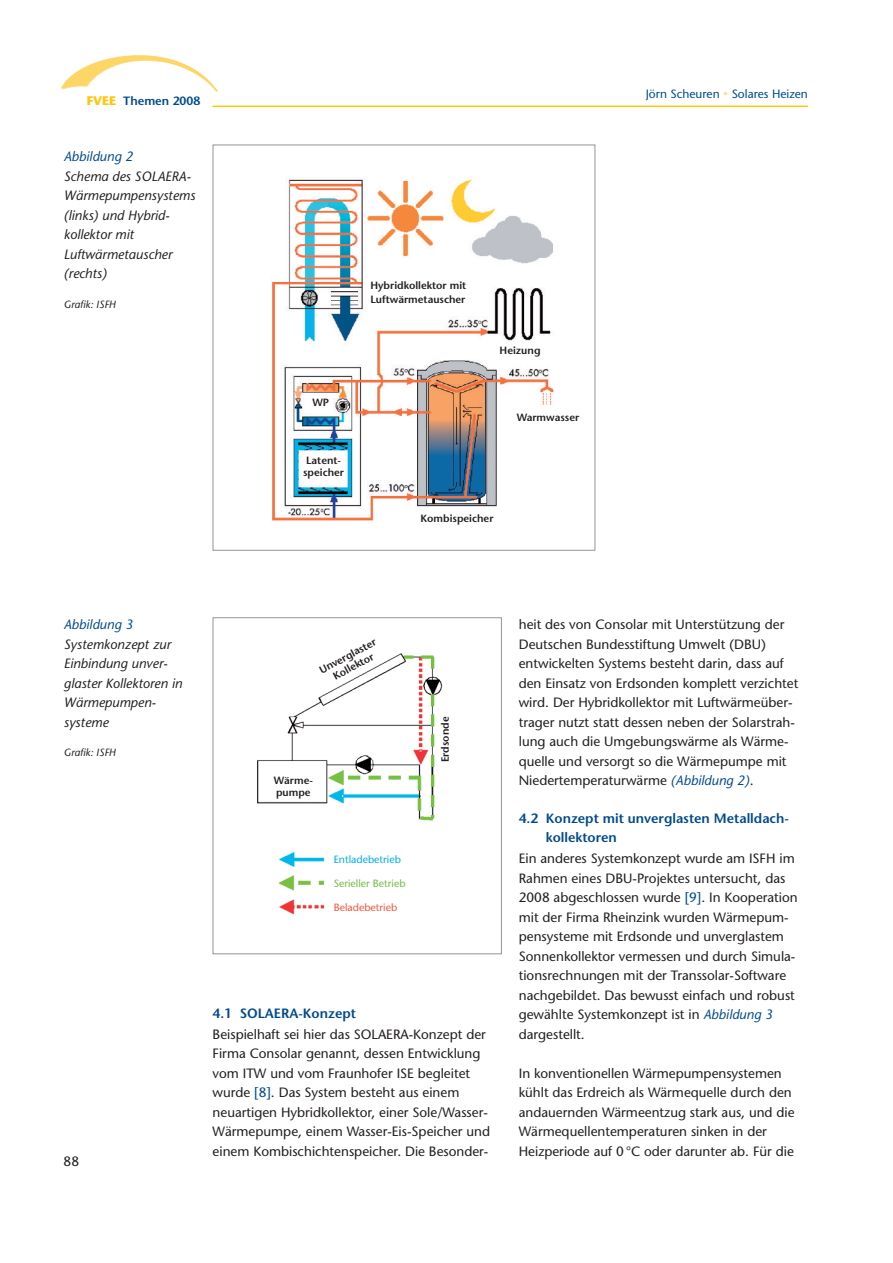
<style>
.page{position:relative;width:893px;height:1263px;background:#fff}
.page>*{position:absolute;margin:0;border:0;box-sizing:border-box;transform-origin:0 0}
.t1{font:13.5px/19.5px "Stone Sans";color:#231f20}
.t2{font:italic 13.5px/19.5px "Stone Sans";color:#231f20}
.t3{font:600 13.5px/19.5px "Stone Sans";color:#004a8b}
.t4{font:12px "Stone Sans";color:#004a8b}
.t5{font:600 12px "Stone Sans";color:#004a8b}
.t6{font:600 10.5px/12px "Stone Sans";color:#231f20}
.t7{font:italic 10.5px "Stone Sans";color:#231f20}
.t8{font:10.5px "Stone Sans";color:#71bf44}
.t9{font:10.5px "Stone Sans";color:#00aeef}
.t10{font:10.5px "Stone Sans";color:#f0593e}
.s1{font-weight:700;font-size:12.45px;color:#fec70c}
.s2{color:#004a8b}
.s3{font-size:9.75px;color:#ffe092}
.s4{font-weight:600;color:#004a8b}
.s5{font-style:italic;color:#004a8b}
</style>
<div class="page">
<hr style="left:213px;top:106px;width:595px;height:1px;background:#fec70c">
<img style="left:61px;top:55px;width:157px;height:37px">
<img style="left:272px;top:177px;width:282px;height:344px">
<div style="left:213px;top:145px;width:382px;height:406px;border:1px solid #939598"></div>
<img style="left:257px;top:653px;width:186px;height:262px">
<div style="left:213px;top:617px;width:289px;height:337px;border:1px solid #939598"></div>
<p class="t5" style="left:87px;top:97px;width:115px"><span class="s1">FVEE</span> Themen 2008</p>
<p class="t2" style="left:64px;top:148px;width:133px"><span class="s2">Abbildung 2<br></span>Schema des SOLAERA-<br>Wärmepumpensystems (links) und Hybrid&shy;kollektor mit<br>Luftwärmetauscher (rechts)</p>
<p class="t7" style="left:64px;top:300px;width:54px">Grafik: ISFH</p>
<p class="t4" style="left:646px;top:89px;width:164px">Jörn Scheuren <span class="s3">•</span> Solares Heizen</p>
<p class="t6" style="left:313px;top:397px;width:18px">WP</p>
<p class="t6" style="left:303px;top:455px;width:42px">Latent&shy;speicher</p>
<p class="t6" style="left:370px;top:280px;width:97px;line-height:13.5px">Hybridkollektor mit<br>Luftwärmetauscher</p>
<p class="t6" style="left:500px;top:346px;width:42px">Heizung</p>
<p class="t6" style="left:517px;top:412px;width:64px">Warmwasser</p>
<p class="t6" style="left:420px;top:514px;width:75px">Kombispeicher</p>
<p class="t2" style="left:64px;top:616px;width:120px"><span class="s2">Abbildung 3<br></span>Systemkonzept zur<br>Einbindung unver&shy;glaster Kollektoren in<br>Wärmepumpen&shy;systeme</p>
<p class="t7" style="left:64px;top:748px;width:54px">Grafik: ISFH</p>
<p class="t1" style="left:64px;top:1152px;width:17px">88</p>
<p class="t6" style="left:318px;top:666px;width:64px;text-align:center;rotate:-28deg">Unverglaster<br>Kollektor</p>
<p class="t6" style="left:274px;top:775px;width:41px">Wärme&shy;pumpe</p>
<p class="t9" style="left:334px;top:855px;width:69px">Entladebetrieb</p>
<p class="t8" style="left:334px;top:879px;width:73px">Serieller Betrieb</p>
<p class="t10" style="left:334px;top:903px;width:65px">Beladebetrieb</p>
<p class="t6" style="left:440px;top:762px;width:48px;rotate:-90deg">Erdsonde</p>
<p class="t1" style="left:213px;top:1004px;width:275px;line-height:21px"><span class="s4">4.1 SOLAERA-Konzept<br></span>Beispielhaft sei hier das SOLAERA-Konzept der</p>
<p class="t1" style="left:213px;top:1045px;width:279px">Firma Consolar genannt, dessen Entwicklung vom ITW und vom Fraunhofer ISE begleitet wurde <span class="s2">[8]</span>. Das System besteht aus einem neuartigen Hybridkollektor, einer Sole/Wasser-Wärmepumpe, einem Wasser-Eis-Speicher und einem Kombischichtenspeicher. Die Besonder-</p>
<p class="t1" style="left:519px;top:616px;width:281px">heit des von Consolar mit Unterstützung der Deutschen Bundesstiftung Umwelt (DBU) entwickelten Systems besteht darin, dass auf den Einsatz von Erdsonden komplett verzichtet wird. Der Hybridkollektor mit Luftwärmeüber&shy;trager nutzt statt dessen neben der Solarstrah&shy;lung auch die Umgebungswärme als Wärme&shy;quelle und versorgt so die Wärmepumpe mit Niedertemperaturwärme <span class="s5">(Abbildung 2)</span>.</p>
<p class="t3" style="left:546px;top:810px;width:245px;text-indent:-27px">4.2 Konzept mit unverglasten Metalldach&shy;kollektoren</p>
<p class="t1" style="left:519px;top:850px;width:280px">Ein anderes Systemkonzept wurde am ISFH im Rahmen eines DBU-Projektes untersucht, das 2008 abgeschlossen wurde <span class="s2">[9]</span>. In Kooperation mit der Firma Rheinzink wurden Wärmepum&shy;pensysteme mit Erdsonde und unverglastem Sonnenkollektor vermessen und durch Simula&shy;tionsrechnungen mit der Transsolar-Software nachgebildet. Das bewusst einfach und robust gewählte Systemkonzept ist in <span class="s5">Abbildung 3 </span>dargestellt.</p>
<p class="t1" style="left:519px;top:1065px;width:277px">In konventionellen Wärmepumpensystemen kühlt das Erdreich als Wärmequelle durch den andauernden Wärmeentzug stark aus, und die Wärmequellentemperaturen sinken in der Heizperiode auf 0 °C oder darunter ab. Für die</p>
</div>
